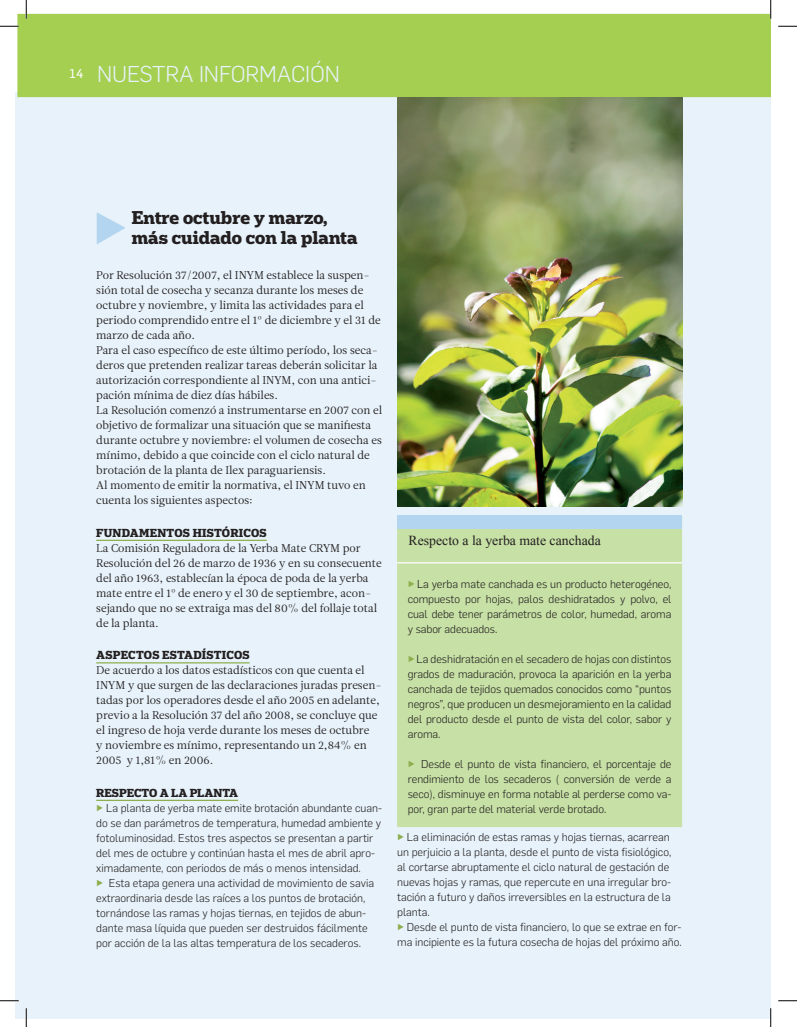
<style>
.page{position:relative;width:797px;height:1027px;background:#fff}
.page>*{position:absolute;margin:0;border:0;box-sizing:border-box;transform-origin:0 0}
.t1{font:900 56.88px "Flama";color:#b4d5f0}
.t2{font:300 22.5px "Flama";letter-spacing:-.005em;color:#e7f2fa}
.t3{font:700 17.5px/20px "Popular";color:#231f20}
.t4{font:13.75px "Times New Roman";color:#231f20}
.t5{font:300 11.25px/15px "Flama";color:#231f20;text-align:justify}
.t6{font:11.25px/15px "Leitura News Roman 1";color:#231f20}
.t7{font:700 11px "Popular";letter-spacing:.02em;color:#231f20}
.t8{font:700 11px "Popular";color:#231f20}
.s1{font-family:"Flama Basic";font-weight:400;font-size:12.5px;color:#fff}
.s2{font-weight:900;color:#8eae4e}
</style>
<div class="page">
<div style="left:16px;top:92px;width:754px;height:926px;background:#e7f2fa"></div>
<div style="left:17px;top:14px;width:753px;height:83px;background:#a5cf51"></div>
<hr style="left:96px;top:540px;width:171px;height:1px;background:#8eae4e">
<hr style="left:96px;top:662px;width:154px;height:1px;background:#8eae4e">
<hr style="left:96px;top:800px;width:142px;height:1px;background:#8eae4e">
<div style="left:397px;top:515px;width:285px;height:312px;background:#c6e0a5"></div>
<div style="left:397px;top:515px;width:285px;height:14px;background:#b4d5f0"></div>
<hr style="left:397px;top:562px;width:285px;height:1px;background:#fff">
<img style="left:397px;top:97px;width:285px;height:409px">
<svg style="left:0;top:25px;width:19px;height:2px"></svg>
<svg style="left:778px;top:25px;width:19px;height:2px"></svg>
<svg style="left:0;top:1000px;width:19px;height:1px"></svg>
<svg style="left:778px;top:1000px;width:19px;height:1px"></svg>
<svg style="left:25px;top:0;width:2px;height:19px"></svg>
<svg style="left:25px;top:1008px;width:2px;height:19px"></svg>
<svg style="left:770px;top:0;width:1px;height:19px"></svg>
<svg style="left:770px;top:1008px;width:1px;height:19px"></svg>
<h2 class="t2" style="left:70px;top:58px;width:57px"><span class="s1">14</span> NUESTRA</h2>
<h2 class="t2" style="left:199px;top:58px;width:48px">INFORMA</h2>
<h2 class="t2" style="left:291px;top:58px;width:51px">CIÓN</h2>
<h3 class="t3" style="left:132px;top:207px;width:227px">ENTRE OCTUBRE Y MARZO,<br>MÁS CUIDADO CON LA PLANTA</h3>
<p class="t6" style="left:96px;top:268px;width:287px">Por Resolución 37/2007, el INYM establece la suspen&shy;sión total de cosecha y secanza durante los meses de octubre y noviembre, y limita las actividades para el periodo comprendido entre el 1º de diciembre y el 31 de marzo de cada año.<br>Para el caso específico de este último período, los seca&shy;deros que pretenden realizar tareas deberán solicitar la autorización correspondiente al INYM, con una antici&shy;pación mínima de diez días hábiles.<br>La Resolución comenzó a instrumentarse en 2007 con el objetivo de formalizar una situación que se manifiesta durante octubre y noviembre: el volumen de cosecha es mínimo, debido a que coincide con el ciclo natural de brotación de la planta de Ilex paraguariensis.<br>Al momento de emitir la normativa, el INYM tuvo en cuenta los siguientes aspectos:</p>
<p class="t7" style="left:96px;top:525px;width:172px">FUNDAMENTOS HISTÓRICOS</p>
<p class="t6" style="left:96px;top:540px;width:287px">La Comisión Reguladora de la Yerba Mate CRYM por Resolución del 26 de marzo de 1936 y en su consecuente del año 1963, establecían la época de poda de la yerba mate entre el 1º de enero y el 30 de septiembre, acon&shy;sejando que no se extraiga mas del 80% del follaje total de la planta.</p>
<p class="t7" style="left:96px;top:648px;width:155px">ASPECTOS ESTADÍSTICOS</p>
<p class="t6" style="left:96px;top:663px;width:287px">De acuerdo a los datos estadísticos con que cuenta el INYM y que surgen de las declaraciones juradas presen&shy;tadas por los operadores desde el año 2005 en adelante, previo a la Resolución 37 del año 2008, se concluye que el ingreso de hoja verde durante los meses de octubre<br>y noviembre es mínimo, representando un 2,84% en 2005 y 1,81% en 2006.</p>
<p class="t8" style="left:96px;top:785px;width:135px">RESPECTO A LA PLANTA</p>
<p class="t5" style="left:96px;top:799px;width:287px;text-align:left"><span class="s2">►</span> La planta de yerba mate emite brotación abundante cuan&shy;do se dan parámetros de temperatura, humedad ambiente y fotoluminosidad. Estos tres aspectos se presentan a partir del mes de octubre y continúan hasta el mes de abril apro&shy;ximadamente, con periodos de más o menos intensidad.<br><span class="s2">►</span> Esta etapa genera una actividad de movimiento de savia extraordinaria desde las raíces a los puntos de brotación, tornándose las ramas y hojas tiernas, en tejidos de abun&shy;dante masa líquida que pueden ser destruidos fácilmente por acción de la las altas temperatura de los secaderos.</p>
<h1 class="t1" style="left:92px;top:187px;width:40px">►</h1>
<p class="t4" style="left:408px;top:531px;width:194px">Respecto a la yerba mate canchada</p>
<p class="t5" style="left:408px;top:575px;width:265px"><span class="s2">►</span> La yerba mate canchada es un producto heterogéneo, compuesto por hojas, palos deshidratados y polvo, el cual debe tener parámetros de color, humedad, aroma y sabor adecuados.</p>
<p class="t5" style="left:408px;top:650px;width:265px"><span class="s2">►</span> La deshidratación en el secadero de hojas con distintos grados de maduración, provoca la aparición en la yerba canchada de tejidos quemados conocidos como “puntos negros”, que producen un desmejoramiento en la calidad del producto desde el punto de vista del color, sabor y aroma.</p>
<p class="t5" style="left:408px;top:755px;width:265px"><span class="s2">►</span> Desde el punto de vista financiero, el porcentaje de rendimiento de los secaderos ( conversión de verde a seco), disminuye en forma notable al perderse como va&shy;por, gran parte del material verde brotado.</p>
<p class="t5" style="left:397px;top:829px;width:286px;text-align:left"><span class="s2">►</span> La eliminación de estas ramas y hojas tiernas, acarrean un perjuicio a la planta, desde el punto de vista fisiológico, al cortarse abruptamente el ciclo natural de gestación de nuevas hojas y ramas, que repercute en una irregular bro&shy;tación a futuro y daños irreversibles en la estructura de la planta.<br><span class="s2">►</span> Desde el punto de vista financiero, lo que se extrae en for&shy;ma incipiente es la futura cosecha de hojas del próximo año.</p>
</div>
